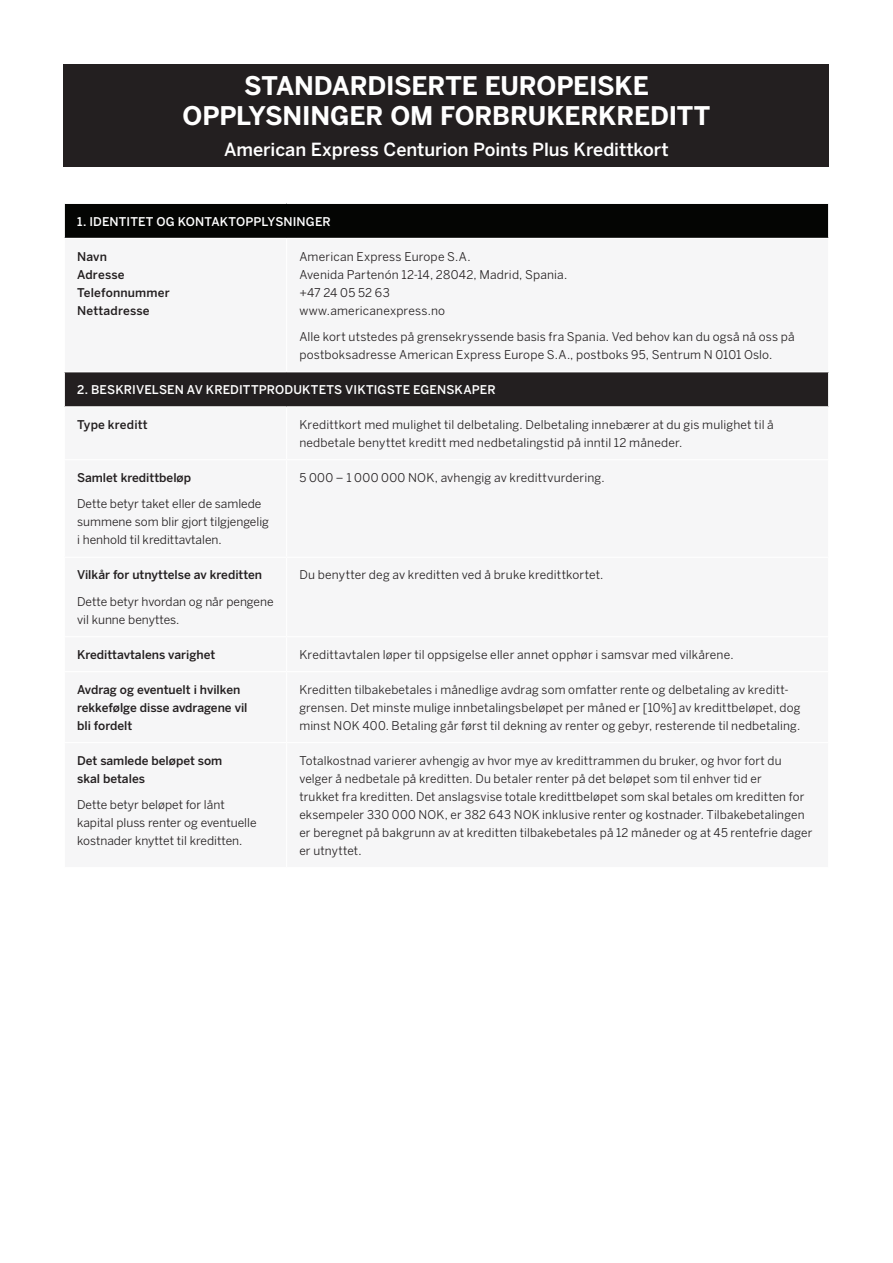
<style>
.page{position:relative;width:893px;height:1263px;background:#fff}
.page>*{position:absolute;margin:0;border:0;box-sizing:border-box;transform-origin:0 0}
.Paragraph_Style4{font:700 25.5px/30px "Benton Sans";letter-spacing:-.01em;color:#fff;text-align:center}
.Paragraph_Style4-2{font:500 18px "Benton Sans";letter-spacing:-.005em;color:#fff}
.Paragraph_Style3{font:12px/18px "Benton Sans";letter-spacing:.015em;color:#231f20}
.Paragraph_Style3-2{font:500 12px/18px "Benton Sans";color:#231f20}
.Paragraph_Style3-3{font:500 12px "Benton Sans";letter-spacing:.01em;color:#fff}
</style>
<div class="page">
<div style="left:64px;top:64px;width:765px;height:102px;background:#231f20"></div>
<div style="left:64px;top:203px;width:765px;height:35px;background:#040503"></div>
<div style="left:64px;top:372px;width:765px;height:35px;background:#231f20"></div>
<hr style="left:64px;top:406px;width:223px;height:1px;background:#fff">
<hr style="left:287px;top:406px;width:542px;height:1px;background:#fff">
<hr style="left:64px;top:204px;width:1px;height:34px;background:#fff">
<hr style="left:64px;top:372px;width:1px;height:34px;background:#fff">
<hr style="left:64px;top:203px;width:223px;height:1px;background:#fff">
<hr style="left:287px;top:203px;width:542px;height:1px;background:#fff">
<hr style="left:828px;top:204px;width:1px;height:34px;background:#fff">
<hr style="left:828px;top:372px;width:1px;height:34px;background:#fff">
<p class="Paragraph_Style4" style="left:183px;top:70px;width:529px">STANDARDISERTE EUROPEISKE<br>OPPLYSNINGER OM FORBRUKERKREDITT</p>
<p class="Paragraph_Style4-2" style="left:224px;top:138px;width:446px">American Express Centurion Points Plus Kredittkort</p>
<p class="Paragraph_Style3-3" style="left:77px;top:214px;width:255px">1. IDENTITET OG KONTAKTOPPLYSNINGER</p>
<p class="Paragraph_Style3-2" style="left:77px;top:247px;width:94px">Navn<br>Adresse<br>Telefonnummer<br>Nettadresse</p>
<p class="Paragraph_Style3" style="left:299px;top:247px;width:269px">American Express Europe S.A.<br>Avenida Partenón 12-14, 28042, Madrid, Spania. +47 24 05 52 63<br>www.americanexpress.no</p>
<p class="Paragraph_Style3" style="left:299px;top:328px;width:497px">Alle kort utstedes på grensekryssende basis fra Spania. Ved behov kan du også nå oss på postboksadresse American Express Europe S.A., postboks 95, Sentrum N 0101 Oslo.</p>
<p class="Paragraph_Style3-3" style="left:77px;top:383px;width:420px">2. BESKRIVELSEN AV KREDITTPRODUKTETS VIKTIGSTE EGENSKAPER</p>
<p class="Paragraph_Style3-2" style="left:77px;top:415px;width:72px">Type kreditt</p>
<p class="Paragraph_Style3" style="left:299px;top:415px;width:476px">Kredittkort med mulighet til delbetaling. Delbetaling innebærer at du gis mulighet til å nedbetale benyttet kreditt med nedbetalingstid på inntil 12 måneder.</p>
<p class="Paragraph_Style3-2" style="left:77px;top:468px;width:115px">Samlet kredittbeløp</p>
<p class="Paragraph_Style3" style="left:77px;top:495px;width:193px">Dette betyr taket eller de samlede summene som blir gjort tilgjengelig i henhold til kredittavtalen.</p>
<p class="Paragraph_Style3" style="left:299px;top:468px;width:307px">5 000 – 1 000 000 NOK, avhengig av kredittvurdering.</p>
<p class="Paragraph_Style3-2" style="left:77px;top:566px;width:187px">Vilkår for utnyttelse av kreditten</p>
<p class="Paragraph_Style3" style="left:77px;top:592px;width:198px">Dette betyr hvordan og når pengene vil kunne benyttes.</p>
<p class="Paragraph_Style3" style="left:299px;top:566px;width:306px">Du benytter deg av kreditten ved å bruke kredittkortet.</p>
<p class="Paragraph_Style3-2" style="left:77px;top:645px;width:140px">Kredittavtalens varighet</p>
<p class="Paragraph_Style3" style="left:299px;top:645px;width:436px">Kredittavtalen løper til oppsigelse eller annet opphør i samsvar med vilkårene.</p>
<p class="Paragraph_Style3-2" style="left:77px;top:680px;width:172px">Avdrag og eventuelt i hvilken rekkefølge disse avdragene vil bli fordelt</p>
<p class="Paragraph_Style3" style="left:299px;top:680px;width:503px">Kreditten tilbakebetales i månedlige avdrag som omfatter rente og delbetaling av kreditt&shy;grensen. Det minste mulige innbetalingsbeløpet per måned er [10%] av kredittbeløpet, dog minst NOK 400. Betaling går først til dekning av renter og gebyr, resterende til nedbetaling.</p>
<p class="Paragraph_Style3-2" style="left:77px;top:751px;width:147px">Det samlede beløpet som skal betales</p>
<p class="Paragraph_Style3" style="left:77px;top:796px;width:181px">Dette betyr beløpet for lånt kapital pluss renter og eventuelle kostnader knyttet til kreditten.</p>
<p class="Paragraph_Style3" style="left:299px;top:751px;width:515px">Totalkostnad varierer avhengig av hvor mye av kredittrammen du bruker, og hvor fort du velger å nedbetale på kreditten. Du betaler renter på det beløpet som til enhver tid er<br>trukket fra kreditten. Det anslagsvise totale kredittbeløpet som skal betales om kreditten for eksempeler 330 000 NOK, er 382 643 NOK inklusive renter og kostnader. Tilbakebetalingen er beregnet på bakgrunn av at kreditten tilbakebetales på 12 måneder og at 45 rentefrie dager er utnyttet.</p>
</div>
